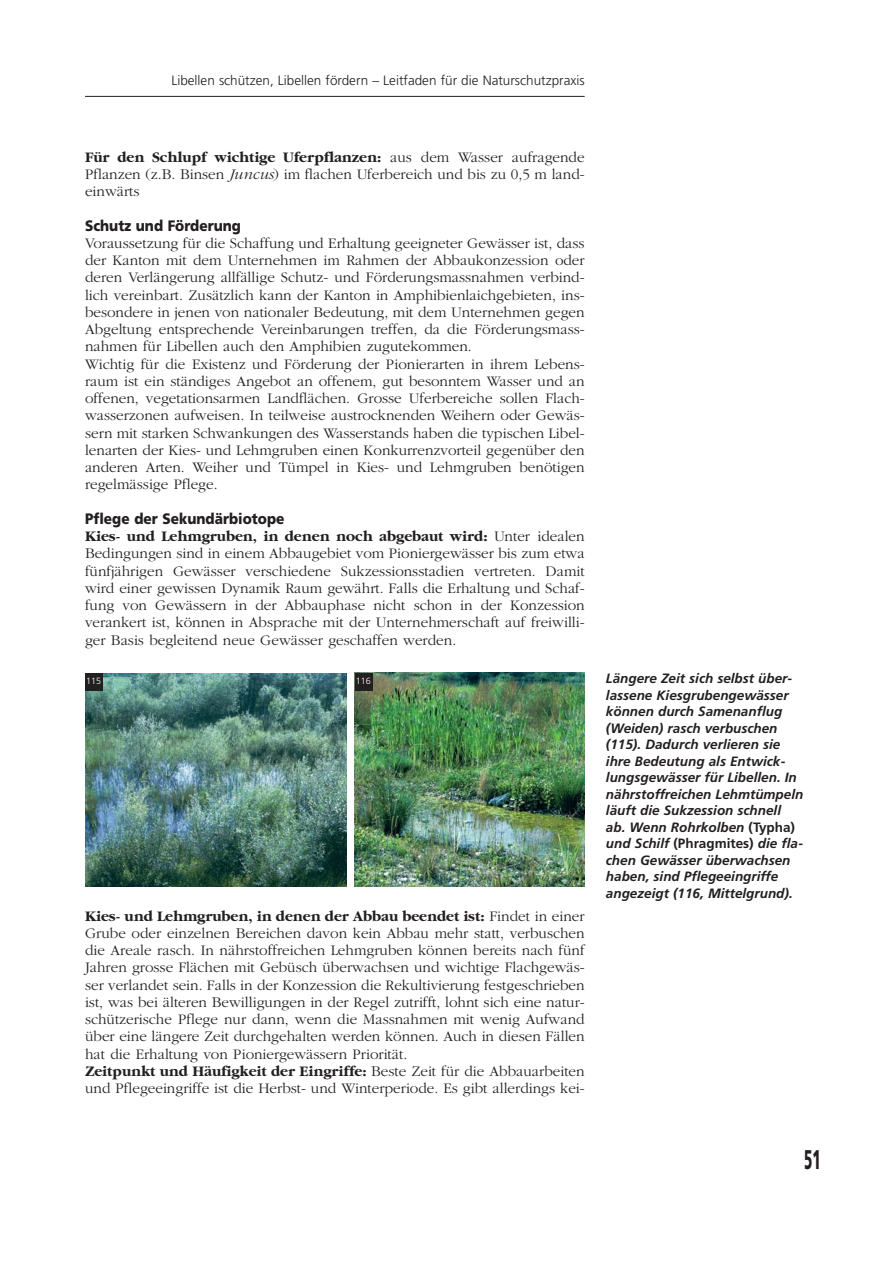
<style>
.page{position:relative;width:893px;height:1263px;background:#fff}
.page>*{position:absolute;margin:0;border:0;box-sizing:border-box;transform-origin:0 0}
.t1{font:900 27px "Frutiger";color:#231f20;scale:.5 1}
.t2{font:300 15.15px/17.2px "Garamond";color:#231f20;text-align:justify}
.t3{font:900 15.15px "Frutiger";color:#231f20;scale:.9 1}
.t4{font:italic 700 13.5px/16.5px "Frutiger";color:#231f20}
.t5{font:300 13.5px "Frutiger";color:#231f20}
.t6{font:300 9px "Frutiger";color:#fff}
.s1{font-weight:700}
.s2{font-style:italic}
.s3{font-style:normal}
</style>
<div class="page">
<hr style="left:85px;top:96px;width:500px;height:1px;background:#231f20">
<img style="left:85px;top:673px;width:261px;height:213px">
<img style="left:355px;top:673px;width:230px;height:213px">
<div style="left:85px;top:673px;width:17px;height:17px;background:#231f20"></div>
<div style="left:355px;top:673px;width:17px;height:17px;background:#231f20"></div>
<p class="t5" style="left:171px;top:74px;width:415px">Libellen schützen, Libellen fördern – Leitfaden für die Naturschutzpraxis</p>
<p class="t2" style="left:85px;top:149px;width:501px"><span class="s1">Für den Schlupf wichtige Uferpflanzen:</span> aus dem Wasser aufragende Pflanzen (z.B. Binsen <span class="s2">Juncus</span>) im flachen Uferbereich und bis zu 0,5 m land&shy;einwärts</p>
<p class="t3" style="left:85px;top:218px;width:175px">Schutz und Förderung</p>
<p class="t2" style="left:85px;top:235px;width:501px;text-align:left">Voraussetzung für die Schaffung und Erhaltung geeigneter Gewässer ist, dass der Kanton mit dem Unternehmen im Rahmen der Abbaukonzession oder deren Verlängerung allfällige Schutz- und Förderungsmassnahmen verbind&shy;lich vereinbart. Zusätzlich kann der Kanton in Amphibienlaichgebieten, ins&shy;besondere in jenen von nationaler Bedeutung, mit dem Unternehmen gegen Abgeltung entsprechende Vereinbarungen treffen, da die Förderungsmass&shy;nahmen für Libellen auch den Amphibien zugutekommen.<br>Wichtig für die Existenz und Förderung der Pionierarten in ihrem Lebens&shy;raum ist ein ständiges Angebot an offenem, gut besonntem Wasser und an offenen, vegetationsarmen Landflächen. Grosse Uferbereiche sollen Flach&shy;wasserzonen aufweisen. In teilweise austrocknenden Weihern oder Gewäs&shy;sern mit starken Schwankungen des Wasserstands haben die typischen Libel&shy;lenarten der Kies- und Lehmgruben einen Konkurrenzvorteil gegenüber den anderen Arten. Weiher und Tümpel in Kies- und Lehmgruben benötigen regelmässige Pflege.</p>
<p class="t3" style="left:85px;top:511px;width:223px">Pflege der Sekundärbiotope</p>
<p class="t2" style="left:85px;top:529px;width:501px"><span class="s1">Kies- und Lehmgruben, in denen noch abgebaut wird:</span> Unter idealen Bedingungen sind in einem Abbaugebiet vom Pioniergewässer bis zum etwa fünfjährigen Gewässer verschiedene Sukzessionsstadien vertreten. Damit wird einer gewissen Dynamik Raum gewährt. Falls die Erhaltung und Schaf&shy;fung von Gewässern in der Abbauphase nicht schon in der Konzession verankert ist, können in Absprache mit der Unternehmerschaft auf freiwilli&shy;ger Basis begleitend neue Gewässer geschaffen werden.</p>
<p class="t6" style="left:86px;top:677px;width:17px">115</p>
<p class="t6" style="left:356px;top:677px;width:17px">116</p>
<p class="t2" style="left:85px;top:908px;width:501px;text-align:left"><span class="s1">Kies- und Lehmgruben, in denen der Abbau beendet ist:</span> Findet in einer Grube oder einzelnen Bereichen davon kein Abbau mehr statt, verbuschen die Areale rasch. In nährstoffreichen Lehmgruben können bereits nach fünf Jahren grosse Flächen mit Gebüsch überwachsen und wichtige Flachgewäs&shy;ser verlandet sein. Falls in der Konzession die Rekultivierung festgeschrieben ist, was bei älteren Bewilligungen in der Regel zutrifft, lohnt sich eine natur&shy;schützerische Pflege nur dann, wenn die Massnahmen mit wenig Aufwand über eine längere Zeit durchgehalten werden können. Auch in diesen Fällen hat die Erhaltung von Pioniergewässern Priorität.<br><span class="s1">Zeitpunkt und Häufigkeit der Eingriffe:</span> Beste Zeit für die Abbauarbeiten und Pflegeeingriffe ist die Herbst- und Winterperiode. Es gibt allerdings kei-</p>
<p class="t4" style="left:606px;top:671px;width:199px">Längere Zeit sich selbst über&shy;lassene Kiesgrubengewässer können durch Samenanflug (Weiden) rasch verbuschen (115). Dadurch verlieren sie ihre Bedeutung als Entwick&shy;lungsgewässer für Libellen. In nährstoffreichen Lehmtümpeln läuft die Sukzession schnell ab. Wenn Rohrkolben <span class="s3">(Typha) </span>und Schilf <span class="s3">(Phragmites)</span> die fla&shy;chen Gewässer überwachsen haben, sind Pflegeeingriffe angezeigt (116, Mittelgrund).</p>
<h1 class="t1" style="left:804px;top:1147px;width:35px">51</h1>
</div>
